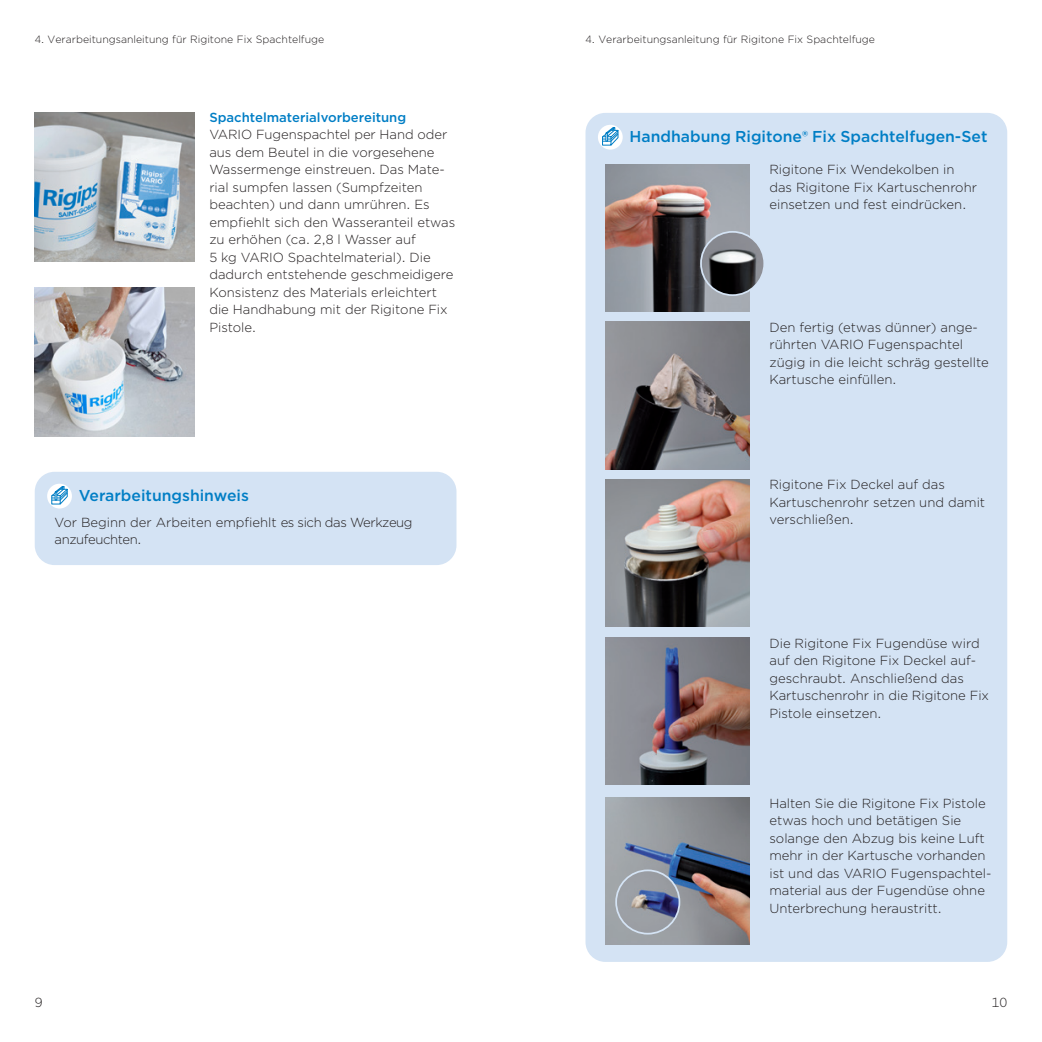
<style>
.page{position:relative;width:1042px;height:1042px;background:#fff}
.page>*{position:absolute;margin:0;border:0;box-sizing:border-box;transform-origin:0 0}
.Blauer_Balken_9pt_we{font:500 15.75px "Gotham";color:#007ec5}
.Gotham_Light_7_5_10{font:300 13.12px/17.5px "Gotham";color:#231f20}
.Gotham_Light_7_5_10-2{font:300 13.12px/17.5px "Gotham";letter-spacing:-.03em;color:#231f20}
.Gotham_Light_7_5_10-3{font:500 13.12px "Gotham";color:#007ec5}
._01_Kopf_GothamMediu{font:300 10.5px "Gotham";color:#231f20}
</style>
<div class="page">
<div style="left:585px;top:113px;width:422px;height:849px;background:#d4e3f4;border-radius:20px"></div>
<img style="left:606px;top:479px;width:143px;height:148px">
<img style="left:606px;top:322px;width:143px;height:147px">
<img style="left:606px;top:637px;width:143px;height:147px">
<img style="left:606px;top:797px;width:143px;height:147px">
<img style="left:616px;top:870px;width:63px;height:63px;border-radius:32px">
<div style="left:615px;top:869px;width:65px;height:65px;border:2px solid #d4e3f4;border-radius:50%"></div>
<img style="left:606px;top:164px;width:143px;height:147px">
<svg style="left:598px;top:125px;width:25px;height:25px"></svg>
<svg style="left:602px;top:127px;width:16px;height:18px"></svg>
<img style="left:701px;top:232px;width:63px;height:63px;border-radius:32px">
<div style="left:700px;top:231px;width:65px;height:65px;border:2px solid #d4e3f4;border-radius:50%"></div>
<div style="left:35px;top:472px;width:421px;height:93px;background:#d4e3f4;border-radius:20px"></div>
<svg style="left:47px;top:484px;width:25px;height:24px"></svg>
<svg style="left:51px;top:486px;width:16px;height:18px"></svg>
<img style="left:35px;top:113px;width:159px;height:149px">
<img style="left:35px;top:288px;width:159px;height:149px">
<p class="_01_Kopf_GothamMediu" style="left:35px;top:33px;width:291px">4. Verarbeitungsanleitung für Rigitone Fix Spachtelfuge</p>
<p class="_01_Kopf_GothamMediu" style="left:585px;top:33px;width:291px">4. Verarbeitungsanleitung für Rigitone Fix Spachtelfuge</p>
<p class="Gotham_Light_7_5_10-3" style="left:209px;top:108px;width:198px">Spachtelmaterialvorbereitung</p>
<p class="Gotham_Light_7_5_10" style="left:209px;top:125px;width:247px">VARIO Fugenspachtel per Hand oder aus dem Beutel in die vorgesehene<br>Wassermenge einstreuen. Das Mate&shy;rial sumpfen lassen (Sumpfzeiten beachten) und dann umrühren. Es empfiehlt sich den Wasseranteil etwas zu erhöhen (ca. 2,8 l Wasser auf<br>5 kg VARIO Spachtelmaterial). Die dadurch entstehende geschmeidigere<br>Konsistenz des Materials erleichtert die Handhabung mit der Rigitone Fix<br>Pistole.</p>
<p class="Blauer_Balken_9pt_we" style="left:79px;top:485px;width:172px">Verarbeitungshinweis</p>
<p class="Gotham_Light_7_5_10-2" style="left:55px;top:513px;width:359px">Vor Beginn der Arbeiten empfiehlt es sich das Werkzeug anzufeuchten.</p>
<p class="Blauer_Balken_9pt_we" style="left:630px;top:126px;width:359px">Handhabung Rigitone® Fix Spachtelfugen-Set</p>
<p class="Gotham_Light_7_5_10" style="left:769px;top:160px;width:209px">Rigitone Fix Wendekolben in das Rigitone Fix Kartuschenrohr einsetzen und fest eindrücken.</p>
<p class="Gotham_Light_7_5_10" style="left:769px;top:318px;width:221px">Den fertig (etwas dünner) ange&shy;rührten VARIO Fugenspachtel zügig in die leicht schräg gestellte<br>Kartusche einfüllen.</p>
<p class="Gotham_Light_7_5_10" style="left:769px;top:476px;width:217px">Rigitone Fix Deckel auf das<br>Kartuschenrohr setzen und damit verschließen.</p>
<p class="Gotham_Light_7_5_10" style="left:769px;top:634px;width:221px">Die Rigitone Fix Fugendüse wird auf den Rigitone Fix Deckel auf&shy;geschraubt. Anschließend das<br>Kartuschenrohr in die Rigitone Fix<br>Pistole einsetzen.</p>
<p class="Gotham_Light_7_5_10" style="left:769px;top:794px;width:223px">Halten Sie die Rigitone Fix Pistole etwas hoch und betätigen Sie solange den Abzug bis keine Luft mehr in der Kartusche vorhanden ist und das VARIO Fugenspachtel&shy;material aus der Fugendüse ohne<br>Unterbrechung heraustritt.</p>
<p class="Gotham_Light_7_5_10" style="left:35px;top:993px;width:9px">9</p>
<p class="Gotham_Light_7_5_10" style="left:991px;top:993px;width:17px">10</p>
</div>
